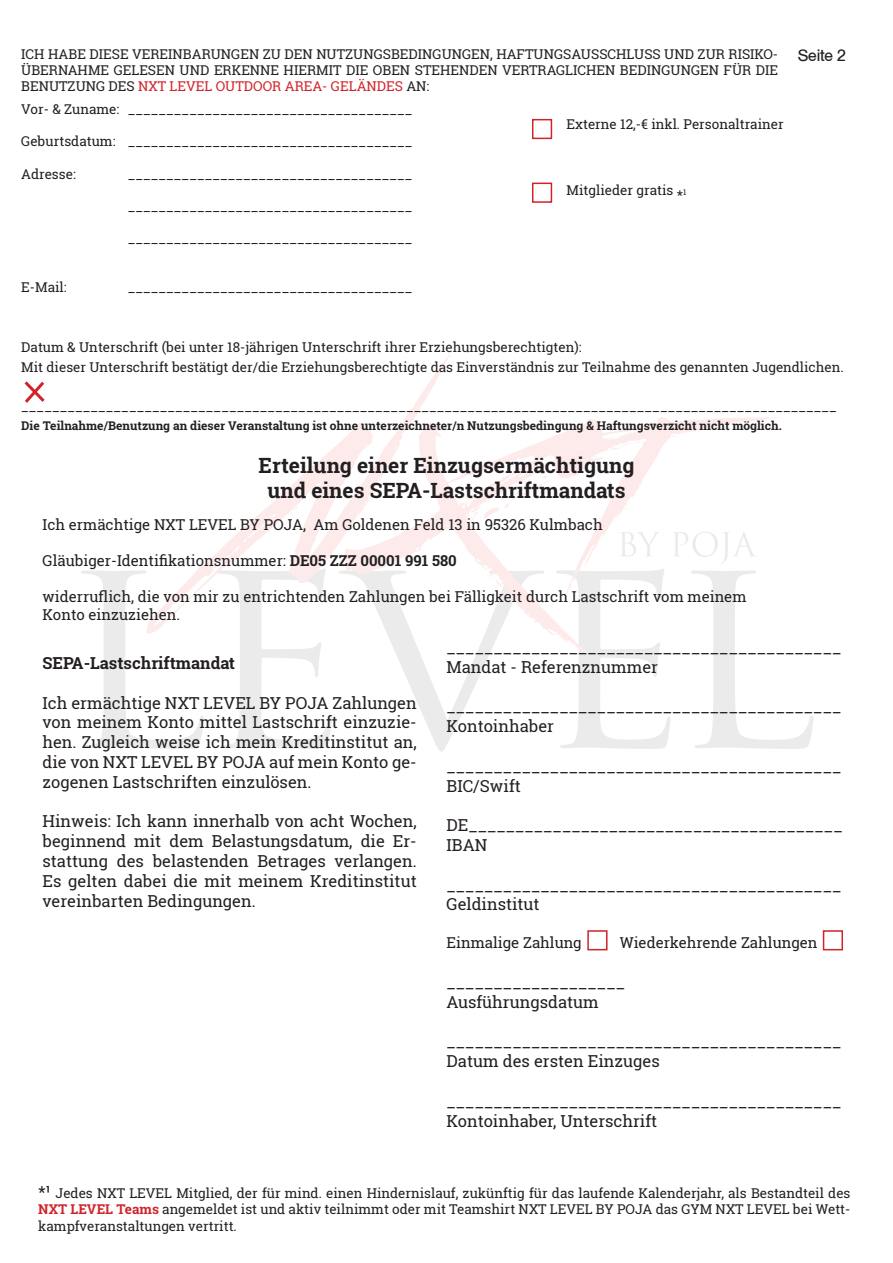
<style>
.page{position:relative;width:893px;height:1263px;background:#fff}
.page>*{position:absolute;margin:0;border:0;box-sizing:border-box;transform-origin:0 0}
.t1{font:700 21px/25.2px "Roboto Slab";color:#231f20;text-align:center}
.t2{font:16.5px/19.8px "Roboto Slab";color:#231f20}
.t3{font:700 16.5px "Roboto Slab";color:#231f20}
.t4{font:16.5px "Helba DB Normal";color:#231f20}
.t5{font:15px/18px "Roboto Slab";color:#231f20}
.t6{font:13.5px/16.2px "Roboto Slab";color:#231f20;text-align:justify}
.t7{font:700 12px "Roboto Slab";color:#231f20}
.s1{color:#d1232a}
.s2{font-size:7.8px}
.s3{font-weight:700}
.s4{font-size:16.5px}
.s5{font-weight:700;color:#d1232a}
</style>
<div class="page">
<svg style="left:81px;top:570px;width:123px;height:179px"></svg>
<svg style="left:221px;top:634px;width:111px;height:115px"></svg>
<svg style="left:397px;top:655px;width:92px;height:96px"></svg>
<svg style="left:143px;top:352px;width:308px;height:282px"></svg>
<svg style="left:344px;top:417px;width:208px;height:238px"></svg>
<svg style="left:552px;top:417px;width:261px;height:332px"></svg>
<div style="left:587px;top:930px;width:21px;height:20px;border:2px solid #d1232a"></div>
<div style="left:823px;top:930px;width:20px;height:20px;border:2px solid #d1232a"></div>
<div style="left:532px;top:119px;width:20px;height:20px;border:2px solid #d1232a"></div>
<div style="left:532px;top:183px;width:20px;height:20px;border:2px solid #d1232a"></div>
<svg style="left:24px;top:381px;width:21px;height:22px"></svg>
<p class="t6" style="left:21px;top:45px;width:758px">ICH HABE DIESE VEREINBARUNGEN ZU DEN NUTZUNGSBEDINGUNGEN, HAFTUNGSAUSSCHLUSS UND ZUR RISIKO-ÜBERNAHME GELESEN UND ERKENNE HIERMIT DIE OBEN STEHENDEN VERTRAGLICHEN BEDINGUNGEN FÜR DIE BENUTZUNG DES <span class="s1">NXT LEVEL OUTDOOR AREA- GELÄNDES</span> AN:</p>
<p class="t6" style="left:21px;top:101px;width:393px">Vor- &amp; Zuname: _____________________________________</p>
<p class="t6" style="left:21px;top:133px;width:393px">Geburtsdatum: _____________________________________</p>
<p class="t6" style="left:21px;top:165px;width:56px">Adresse:</p>
<p class="t6" style="left:128px;top:165px;width:286px">_____________________________________</p>
<p class="t6" style="left:128px;top:198px;width:286px">_____________________________________</p>
<p class="t6" style="left:128px;top:230px;width:286px">_____________________________________</p>
<p class="t6" style="left:21px;top:279px;width:47px">E-Mail:</p>
<p class="t6" style="left:128px;top:279px;width:286px">_____________________________________</p>
<p class="t6" style="left:567px;top:115px;width:218px">Externe 12,-€ inkl. Personaltrainer</p>
<p class="t6" style="left:567px;top:182px;width:121px">Mitglieder gratis *<span class="s2">1</span></p>
<p class="t4" style="left:798px;top:46px;width:50px">Seite 2</p>
<p class="t6" style="left:21px;top:337px;width:824px;line-height:19.5px">Datum &amp; Unterschrift (bei unter 18-jährigen Unterschrift ihrer Erziehungsberechtigten):<br>Mit dieser Unterschrift bestätigt der/die Erziehungsberechtigte das Einverständnis zur Teilnahme des genannten Jugendlichen.</p>
<p class="t6" style="left:21px;top:398px;width:817px">__________________________________________________________________________________________________________</p>
<p class="t7" style="left:21px;top:418px;width:762px">Die Teilnahme/Benutzung an dieser Veranstaltung ist ohne unterzeichneter/n Nutzungsbedingung &amp; Haftungsverzicht nicht möglich.</p>
<h1 class="t1" style="left:259px;top:452px;width:377px">Erteilung einer Einzugsermächtigung und eines SEPA-Lastschriftmandats</h1>
<p class="t5" style="left:43px;top:516px;width:562px">Ich ermächtige NXT LEVEL BY POJA, Am Goldenen Feld 13 in 95326 Kulmbach</p>
<p class="t5" style="left:43px;top:552px;width:416px">Gläubiger-Identifikationsnummer: <span class="s3">DE05 ZZZ 00001 991 580</span></p>
<p class="t5" style="left:43px;top:588px;width:705px">widerruflich, die von mir zu entrichtenden Zahlungen bei Fälligkeit durch Lastschrift vom meinem<br>Konto einzuziehen.</p>
<p class="t3" style="left:43px;top:652px;width:194px">SEPA-Lastschriftmandat</p>
<p class="t2" style="left:43px;top:692px;width:376px;text-align:justify">Ich ermächtige NXT LEVEL BY POJA Zahlungen von meinem Konto mittel Lastschrift einzuzie&shy;hen. Zugleich weise ich mein Kreditinstitut an, die von NXT LEVEL BY POJA auf mein Konto ge&shy;zogenen Lastschriften einzulösen.</p>
<p class="t2" style="left:43px;top:811px;width:376px;text-align:justify">Hinweis: Ich kann innerhalb von acht Wochen, beginnend mit dem Belastungsdatum, die Er&shy;stattung des belastenden Betrages verlangen.<br>Es gelten dabei die mit meinem Kreditinstitut vereinbarten Bedingungen.</p>
<p class="t2" style="left:446px;top:637px;width:397px">__________________________________________<br>Mandat - Referenznummer</p>
<p class="t2" style="left:446px;top:696px;width:397px">__________________________________________<br>Kontoinhaber</p>
<p class="t2" style="left:446px;top:756px;width:397px">__________________________________________<br>BIC/Swift</p>
<p class="t2" style="left:446px;top:815px;width:398px">DE________________________________________<br>IBAN</p>
<p class="t2" style="left:446px;top:875px;width:397px">__________________________________________<br>Geldinstitut</p>
<p class="t5" style="left:446px;top:934px;width:137px">Einmalige Zahlung</p>
<p class="t5" style="left:620px;top:934px;width:199px">Wiederkehrende Zahlungen</p>
<p class="t2" style="left:446px;top:972px;width:180px">___________________<br>Ausführungsdatum</p>
<p class="t2" style="left:446px;top:1031px;width:397px">__________________________________________<br>Datum des ersten Einzuges</p>
<p class="t2" style="left:446px;top:1090px;width:397px">__________________________________________<br>Kontoinhaber, Unterschrift</p>
<p class="t6" style="left:38px;top:1185px;width:814px"><span class="s4">*¹</span> Jedes NXT LEVEL Mitglied, der für mind. einen Hindernislauf, zukünftig für das laufende Kalenderjahr, als Bestandteil des <span class="s5">NXT LEVEL Teams</span> angemeldet ist und aktiv teilnimmt oder mit Teamshirt NXT LEVEL BY POJA das GYM NXT LEVEL bei Wett&shy;kampfveranstaltungen vertritt.</p>
</div>
